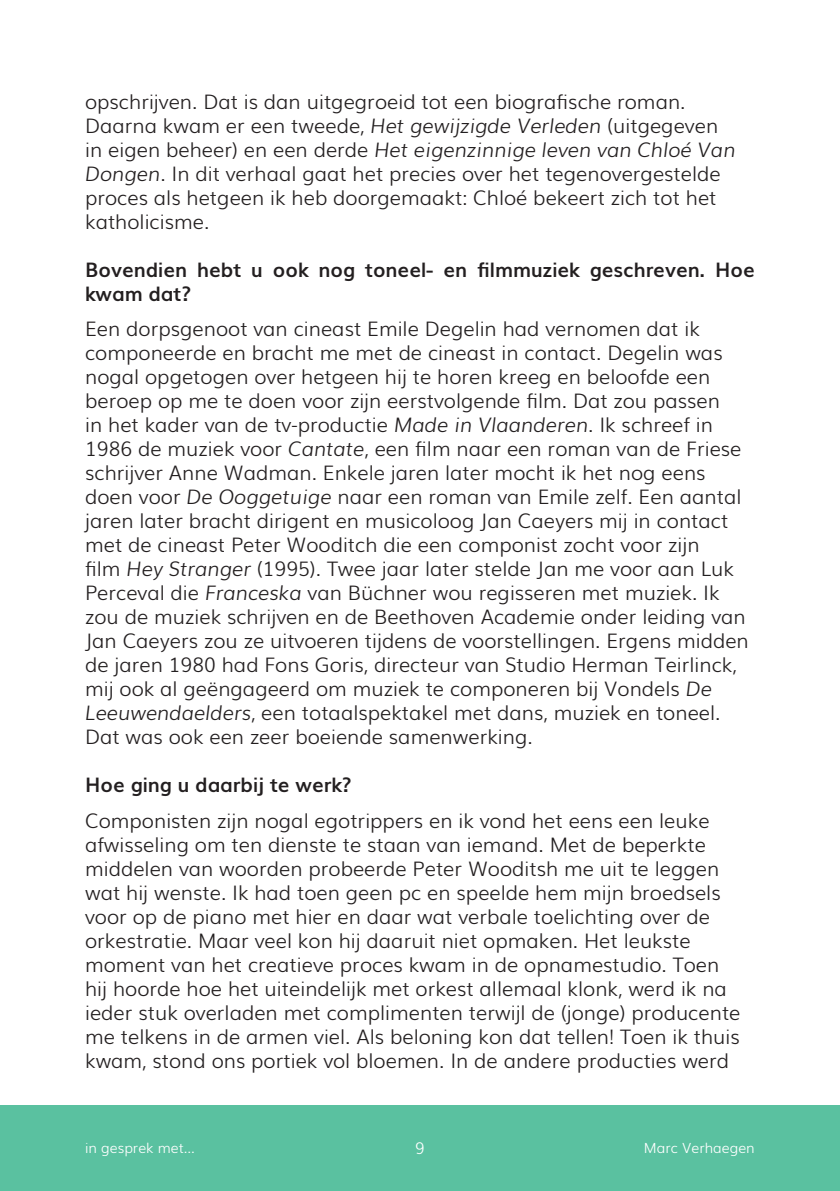
<style>
.page{position:relative;width:840px;height:1191px;background:#fff}
.page>*{position:absolute;margin:0;border:0;box-sizing:border-box;transform-origin:0 0}
.t1{font:300 20px/24px "Muli";color:#231f20}
.t2{font:700 20px/24px "Muli";color:#231f20}
.t3{font:300 16px "Muli";color:#fff}
.t4{font:300 14px "Muli";color:#fff}
.s1{font-style:italic}
</style>
<div class="page">
<div style="left:0;top:1106px;width:839px;height:85px;background:#5ac1a0"></div>
<p class="t1" style="left:85px;top:88px;width:651px">opschrijven. Dat is dan uitgegroeid tot een biografische roman.<br>Daarna kwam er een tweede, <span class="s1">Het gewijzigde Verleden</span> (uitgegeven in eigen beheer) en een derde <span class="s1">Het eigenzinnige leven van Chloé Van Dongen</span>. In dit verhaal gaat het precies over het tegenovergestelde proces als hetgeen ik heb doorgemaakt: Chloé bekeert zich tot het katholicisme.</p>
<p class="t2" style="left:85px;top:256px;width:670px">Bovendien hebt u ook nog toneel- en filmmuziek geschreven. Hoe kwam dat?</p>
<p class="t1" style="left:85px;top:315px;width:664px">Een dorpsgenoot van cineast Emile Degelin had vernomen dat ik componeerde en bracht me met de cineast in contact. Degelin was nogal opgetogen over hetgeen hij te horen kreeg en beloofde een beroep op me te doen voor zijn eerstvolgende film. Dat zou passen<br>in het kader van de tv-productie <span class="s1">Made in Vlaanderen</span>. Ik schreef in 1986 de muziek voor <span class="s1">Cantate</span>, een film naar een roman van de Friese schrijver Anne Wadman. Enkele jaren later mocht ik het nog eens doen voor <span class="s1">De Ooggetuige</span> naar een roman van Emile zelf. Een aantal jaren later bracht dirigent en musicoloog Jan Caeyers mij in contact met de cineast Peter Wooditch die een componist zocht voor zijn<br>film <span class="s1">Hey Stranger</span> (1995). Twee jaar later stelde Jan me voor aan Luk Perceval die <span class="s1">Franceska</span> van Büchner wou regisseren met muziek. Ik zou de muziek schrijven en de Beethoven Academie onder leiding van Jan Caeyers zou ze uitvoeren tijdens de voorstellingen. Ergens midden de jaren 1980 had Fons Goris, directeur van Studio Herman Teirlinck, mij ook al geëngageerd om muziek te componeren bij Vondels <span class="s1">De Leeuwendaelders</span>, een totaalspektakel met dans, muziek en toneel.<br>Dat was ook een zeer boeiende samenwerking.</p>
<p class="t2" style="left:85px;top:771px;width:268px">Hoe ging u daarbij te werk?</p>
<p class="t1" style="left:85px;top:807px;width:656px">Componisten zijn nogal egotrippers en ik vond het eens een leuke afwisseling om ten dienste te staan van iemand. Met de beperkte middelen van woorden probeerde Peter Wooditsh me uit te leggen wat hij wenste. Ik had toen geen pc en speelde hem mijn broedsels voor op de piano met hier en daar wat verbale toelichting over de orkestratie. Maar veel kon hij daaruit niet opmaken. Het leukste moment van het creatieve proces kwam in de opnamestudio. Toen hij hoorde hoe het uiteindelijk met orkest allemaal klonk, werd ik na ieder stuk overladen met complimenten terwijl de (jonge) producente me telkens in de armen viel. Als beloning kon dat tellen! Toen ik thuis kwam, stond ons portiek vol bloemen. In de andere producties werd</p>
<p class="t4" style="left:85px;top:1137px;width:111px">in gesprek met...</p>
<p class="t3" style="left:415px;top:1135px;width:11px">9</p>
<p class="t4" style="left:643px;top:1137px;width:112px">Marc Verhaegen</p>
</div>
